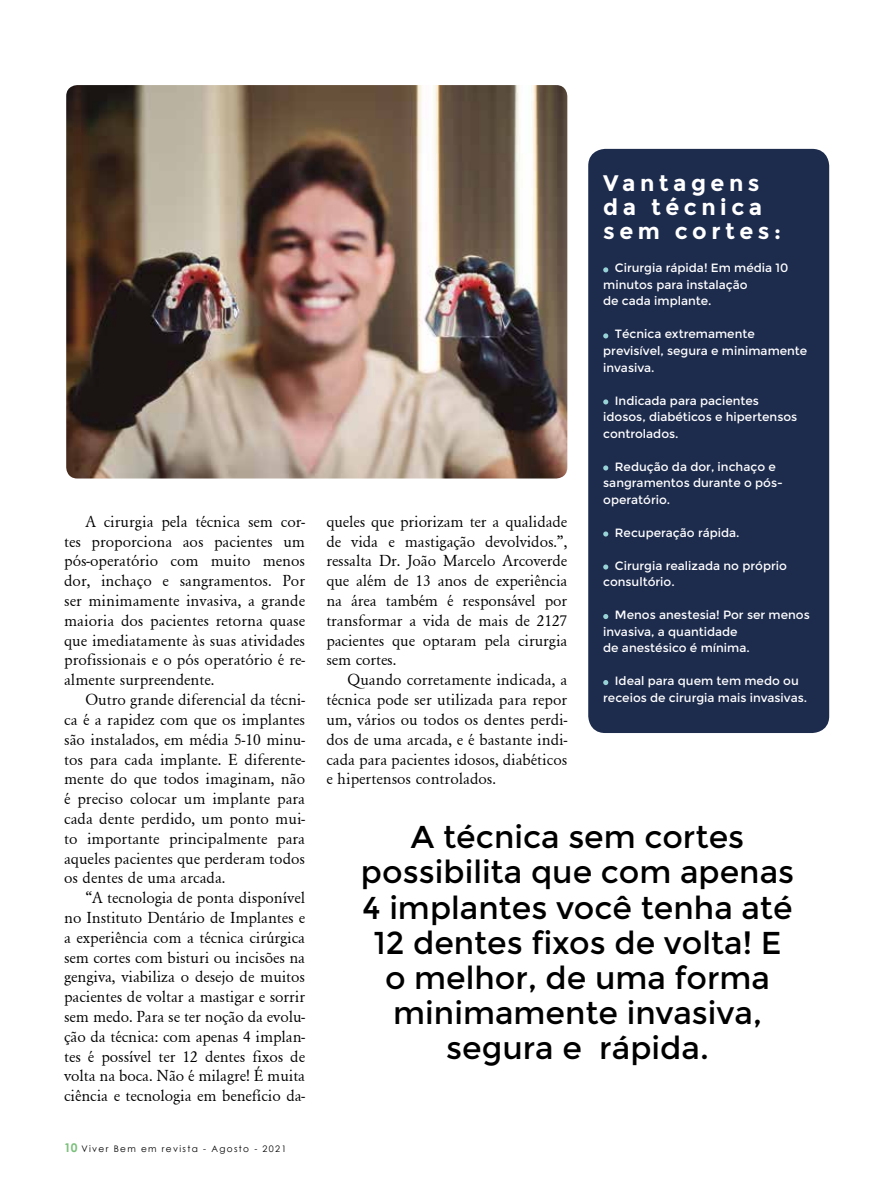
<style>
.page{position:relative;width:893px;height:1191px;background:#fff}
.page>*{position:absolute;margin:0;border:0;box-sizing:border-box;transform-origin:0 0}
.t1{font:31.65px/35.1px "Montserrat";color:#000;text-align:center}
.t2{font:700 22.5px/24px "Montserrat";letter-spacing:.2em;color:#fff}
.t3{font:16.5px/19.8px "Garamond";color:#000;text-align:justify}
.t4{font:12px/16.5px "Montserrat";color:#fff}
.t5{font:9px "Century Gothic";letter-spacing:.15em;color:#000}
.s1{font-weight:700;font-size:12px;color:#7bbf7c}
</style>
<div class="page">
<img style="left:66px;top:85px;width:501px;height:393px">
<div style="left:588px;top:149px;width:241px;height:584px;background:#1d2b4d;border-radius:17px"></div>
<svg style="left:603px;top:267px;width:5px;height:5px"></svg>
<svg style="left:603px;top:333px;width:5px;height:5px"></svg>
<svg style="left:603px;top:399px;width:5px;height:5px"></svg>
<svg style="left:603px;top:465px;width:5px;height:5px"></svg>
<svg style="left:603px;top:531px;width:5px;height:5px"></svg>
<svg style="left:603px;top:564px;width:5px;height:5px"></svg>
<svg style="left:603px;top:614px;width:5px;height:5px"></svg>
<svg style="left:603px;top:680px;width:5px;height:5px"></svg>
<p class="t3" style="left:64px;top:511px;width:242px;text-indent:21px">A cirurgia pela técnica sem cor&shy;tes proporciona aos pacientes um pós-operatório com muito menos dor, inchaço e sangramentos. Por ser minimamente invasiva, a grande maioria dos pacientes retorna quase que imediatamente às suas atividades profissionais e o pós operatório é re&shy;almente surpreendente.</p>
<p class="t3" style="left:64px;top:689px;width:242px;text-indent:21px">Outro grande diferencial da técni&shy;ca é a rapidez com que os implantes são instalados, em média 5-10 minu&shy;tos para cada implante. E diferente&shy;mente do que todos imaginam, não é preciso colocar um implante para cada dente perdido, um ponto mui&shy;to importante principalmente para aqueles pacientes que perderam todos os dentes de uma arcada.</p>
<p class="t3" style="left:64px;top:887px;width:242px;text-indent:21px">“A tecnologia de ponta disponível no Instituto Dentário de Implantes e a experiência com a técnica cirúrgica sem cortes com bisturi ou incisões na gengiva, viabiliza o desejo de muitos pacientes de voltar a mastigar e sorrir sem medo. Para se ter noção da evolu&shy;ção da técnica: com apenas 4 implan&shy;tes é possível ter 12 dentes fixos de volta na boca. Não é milagre! É muita ciência e tecnologia em benefício da-</p>
<p class="t5" style="left:64px;top:1142px;width:224px"><span class="s1">10</span> Viver Bem em revista - Agosto - 2021</p>
<h2 class="t2" style="left:603px;top:172px;width:179px">Vantagens da técnica sem cortes:</h2>
<p class="t4" style="left:603px;top:260px;width:187px;text-indent:12px">Cirurgia rápida! Em média 10 minutos para instalação<br>de cada implante.</p>
<p class="t4" style="left:603px;top:326px;width:206px;text-indent:12px">Técnica extremamente previsível, segura e minimamente invasiva.</p>
<p class="t4" style="left:603px;top:392px;width:196px;text-indent:12px">Indicada para pacientes idosos, diabéticos e hipertensos controlados.</p>
<p class="t4" style="left:603px;top:458px;width:181px;text-indent:12px">Redução da dor, inchaço e sangramentos durante o pós&shy;operatório.</p>
<p class="t4" style="left:615px;top:524px;width:126px">Recuperação rápida.</p>
<p class="t4" style="left:603px;top:557px;width:185px;text-indent:12px">Cirurgia realizada no próprio consultório.</p>
<p class="t4" style="left:603px;top:607px;width:208px;text-indent:12px">Menos anestesia! Por ser menos invasiva, a quantidade<br>de anestésico é mínima.</p>
<p class="t4" style="left:603px;top:673px;width:205px;text-align:center">Ideal para quem tem medo ou receios de cirurgia mais invasivas.</p>
<p class="t3" style="left:326px;top:511px;width:242px">queles que priorizam ter a qualidade de vida e mastigação devolvidos.”, ressalta Dr. João Marcelo Arcoverde que além de 13 anos de experiência na área também é responsável por transformar a vida de mais de 2127 pacientes que optaram pela cirurgia sem cortes.</p>
<p class="t3" style="left:326px;top:669px;width:242px;text-indent:21px">Quando corretamente indicada, a técnica pode ser utilizada para repor um, vários ou todos os dentes perdi&shy;dos de uma arcada, e é bastante indi&shy;cada para pacientes idosos, diabéticos e hipertensos controlados.</p>
<h1 class="t1" style="left:361px;top:820px;width:435px">A técnica sem cortes possibilita que com apenas<br>4 implantes você tenha até<br>12 dentes fixos de volta! E o melhor, de uma forma minimamente invasiva, segura e rápida.</h1>
</div>
